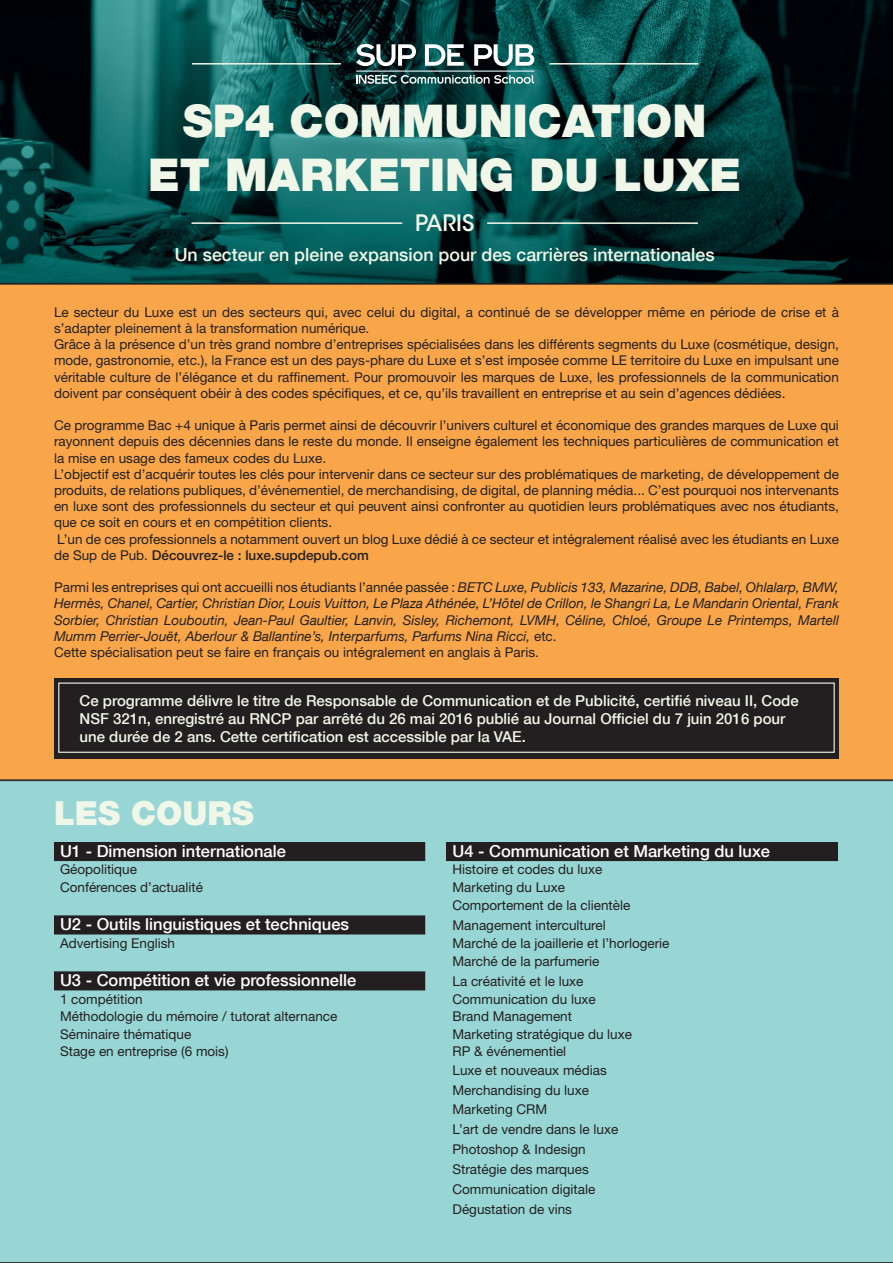
<style>
.page{position:relative;width:893px;height:1263px;background:#fff}
.page>*{position:absolute;margin:0;border:0;box-sizing:border-box;transform-origin:0 0}
.t1{font:900 45px/54px "Helvetica Neue LT Com";color:#f1f7e8;text-align:center}
.t2{font:900 33px "Helvetica Neue LT Com";color:#f1f7e8}
.t3{font:500 22.5px "ITC Avant Garde Std";color:#f1f7e8}
.t4{font:500 18px "Helvetica Neue LT Com";color:#f1f7e8}
.t5{font:500 16.5px "Helvetica Neue LT Com";color:#fff}
.t6{font:500 15px/18px "Helvetica Neue LT Com";color:#f1f7e8}
.t7{font:13.5px/16.2px "Helvetica Neue";color:#231f20}
.t8{font:italic 13.5px/16.2px "Helvetica Neue LT Com";color:#231f20;text-align:justify}
.t9{font:500 13.5px "Helvetica Neue LT Com";color:#231f20}
.s1{font-family:"Helvetica Neue";font-weight:400}
.s2{font-family:"Helvetica Neue LT Com";font-style:italic}
.s3{font-family:"Helvetica Neue";font-style:normal}
</style>
<div class="page">
<svg style="left:0;top:0;width:893px;height:284px;background:#07403f"></svg>
<div style="left:0;top:780px;width:893px;height:483px;background:#97d6d5"></div>
<div style="left:0;top:284px;width:893px;height:496px;background:#f9a64a"></div>
<div style="left:54px;top:678px;width:785px;height:81px;background:#231f20"></div>
<div style="left:58px;top:682px;width:777px;height:71px;border:1px solid #f1f7e8"></div>
<hr style="left:487px;top:222px;width:211px;height:2px;background:#f1f7e8">
<hr style="left:191px;top:222px;width:211px;height:2px;background:#f1f7e8">
<svg style="left:54px;top:842px;width:371px;height:147px;background:#6b9191"></svg>
<div style="left:446px;top:842px;width:392px;height:18px;background:#231f20"></div>
<hr style="left:446px;top:860px;width:392px;height:1px;background:#231f20">
<hr style="left:54px;top:989px;width:371px;height:1px;background:#231f20">
<hr style="left:54px;top:934px;width:371px;height:1px;background:#231f20">
<hr style="left:54px;top:860px;width:371px;height:1px;background:#231f20">
<hr style="left:549px;top:63px;width:149px;height:2px;background:#f1f7e8">
<hr style="left:192px;top:63px;width:149px;height:2px;background:#f1f7e8">
<svg style="left:356px;top:44px;width:60px;height:22px"></svg>
<svg style="left:474px;top:44px;width:60px;height:22px"></svg>
<svg style="left:425px;top:44px;width:39px;height:22px"></svg>
<svg style="left:356px;top:75px;width:178px;height:9px;background:#618080"></svg>
<hr style="left:356px;top:71px;width:178px;height:1px;background:#fff">
<h1 class="t1" style="left:148px;top:94px;width:594px">SP4 COMMUNICATION<br>ET MARKETING DU LUXE</h1>
<h3 class="t3" style="left:415px;top:209px;width:61px">PARIS</h3>
<h3 class="t4" style="left:175px;top:244px;width:541px">Un secteur en pleine expansion pour des carrières internationales</h3>
<p class="t7" style="left:54px;top:304px;width:786px">Le secteur du Luxe est un des secteurs qui, avec celui du digital, a continué de se développer même en période de crise et à s’adapter pleinement à la transformation numérique.<br>Grâce à la présence d’un très grand nombre d’entreprises spécialisées dans les différents segments du Luxe (cosmétique, design, mode, gastronomie, etc.), la France est un des pays-phare du Luxe et s’est imposée comme LE territoire du Luxe en impulsant une véritable culture de l’élégance et du raffinement. Pour promouvoir les marques de Luxe, les professionnels de la communication doivent par conséquent obéir à des codes spécifiques, et ce, qu’ils travaillent en entreprise et au sein d’agences dédiées.</p>
<p class="t7" style="left:54px;top:417px;width:786px">Ce programme Bac +4 unique à Paris permet ainsi de découvrir l’univers culturel et économique des grandes marques de Luxe qui rayonnent depuis des décennies dans le reste du monde. Il enseigne également les techniques particulières de communication et la mise en usage des fameux codes du Luxe.<br>L’objectif est d’acquérir toutes les clés pour intervenir dans ce secteur sur des problématiques de marketing, de développement de produits, de relations publiques, d’événementiel, de merchandising, de digital, de planning média... C’est pourquoi nos intervenants en luxe sont des professionnels du secteur et qui peuvent ainsi confronter au quotidien leurs problématiques avec nos étudiants, que ce soit en cours et en compétition clients.<br>L’un de ces professionnels a notamment ouvert un blog Luxe dédié à ce secteur et intégralement réalisé avec les étudiants en Luxe</p>
<p class="t9" style="left:54px;top:547px;width:316px"><span class="s1">de Sup de Pub.</span> Découvrez-le : luxe.supdepub.com</p>
<p class="t7" style="left:54px;top:579px;width:786px">Parmi les entreprises qui ont accueilli nos étudiants l’année passée : <span class="s2">BETC Luxe, Publicis 133, Mazarine, DDB, Babel, Ohlalarp, BMW,</span></p>
<p class="t8" style="left:54px;top:595px;width:786px">Hermès, Chanel, Cartier, Christian Dior, Louis Vuitton, Le Plaza Athénée, L’Hôtel de Crillon, le Shangri La, Le Mandarin Oriental, Frank Sorbier, Christian Louboutin, Jean-Paul Gaultier, Lanvin, Sisley, Richemont, LVMH, Céline, Chloé, Groupe Le Printemps, Martell Mumm Perrier-Jouët, Aberlour &amp; Ballantine’s, Interparfums, Parfums Nina Ricci, <span class="s3">etc.</span></p>
<p class="t7" style="left:54px;top:644px;width:486px">Cette spécialisation peut se faire en français ou intégralement en anglais à Paris.</p>
<p class="t6" style="left:80px;top:691px;width:721px">Ce programme délivre le titre de Responsable de Communication et de Publicité, certifié niveau II, Code<br>NSF 321n, enregistré au RNCP par arrêté du 26 mai 2016 publié au Journal Officiel du 7 juin 2016 pour une durée de 2 ans. Cette certification est accessible par la VAE.</p>
<h2 class="t2" style="left:54px;top:793px;width:201px">LES COURS</h2>
<p class="t5" style="left:60px;top:841px;width:227px">U1 - Dimension internationale</p>
<p class="t5" style="left:452px;top:841px;width:319px">U4 - Communication et Marketing du luxe</p>
<p class="t7" style="left:60px;top:861px;width:79px">Géopolitique</p>
<p class="t7" style="left:452px;top:861px;width:151px">Histoire et codes du luxe</p>
<p class="t7" style="left:60px;top:878px;width:145px">Conférences d’actualité</p>
<p class="t7" style="left:452px;top:877px;width:179px;line-height:18.8px">Marketing du Luxe<br>Comportement de la clientèle</p>
<p class="t5" style="left:60px;top:914px;width:291px">U2 - Outils linguistiques et techniques</p>
<p class="t7" style="left:452px;top:916px;width:155px">Management interculturel</p>
<p class="t7" style="left:60px;top:934px;width:117px">Advertising English</p>
<p class="t7" style="left:452px;top:933px;width:219px;line-height:18.8px">Marché de la joaillerie et l’horlogerie<br>Marché de la parfumerie</p>
<p class="t5" style="left:60px;top:970px;width:298px">U3 - Compétition et vie professionnelle</p>
<p class="t7" style="left:452px;top:972px;width:133px">La créativité et le luxe</p>
<p class="t7" style="left:60px;top:990px;width:84px">1 compétition</p>
<p class="t7" style="left:452px;top:990px;width:145px">Communication du luxe</p>
<p class="t7" style="left:60px;top:1008px;width:279px">Méthodologie du mémoire / tutorat alternance</p>
<p class="t7" style="left:452px;top:1008px;width:121px">Brand Management</p>
<p class="t7" style="left:60px;top:1025px;width:133px">Séminaire thématique</p>
<p class="t7" style="left:452px;top:1025px;width:181px">Marketing stratégique du luxe</p>
<p class="t7" style="left:60px;top:1043px;width:170px">Stage en entreprise (6 mois)</p>
<p class="t7" style="left:452px;top:1041px;width:167px;line-height:19.8px">RP &amp; événementiel<br>Luxe et nouveaux médias<br>Merchandising du luxe<br>Marketing CRM<br>L’art de vendre dans le luxe<br>Photoshop &amp; Indesign<br>Stratégie des marques<br>Communication digitale<br>Dégustation de vins</p>
</div>
